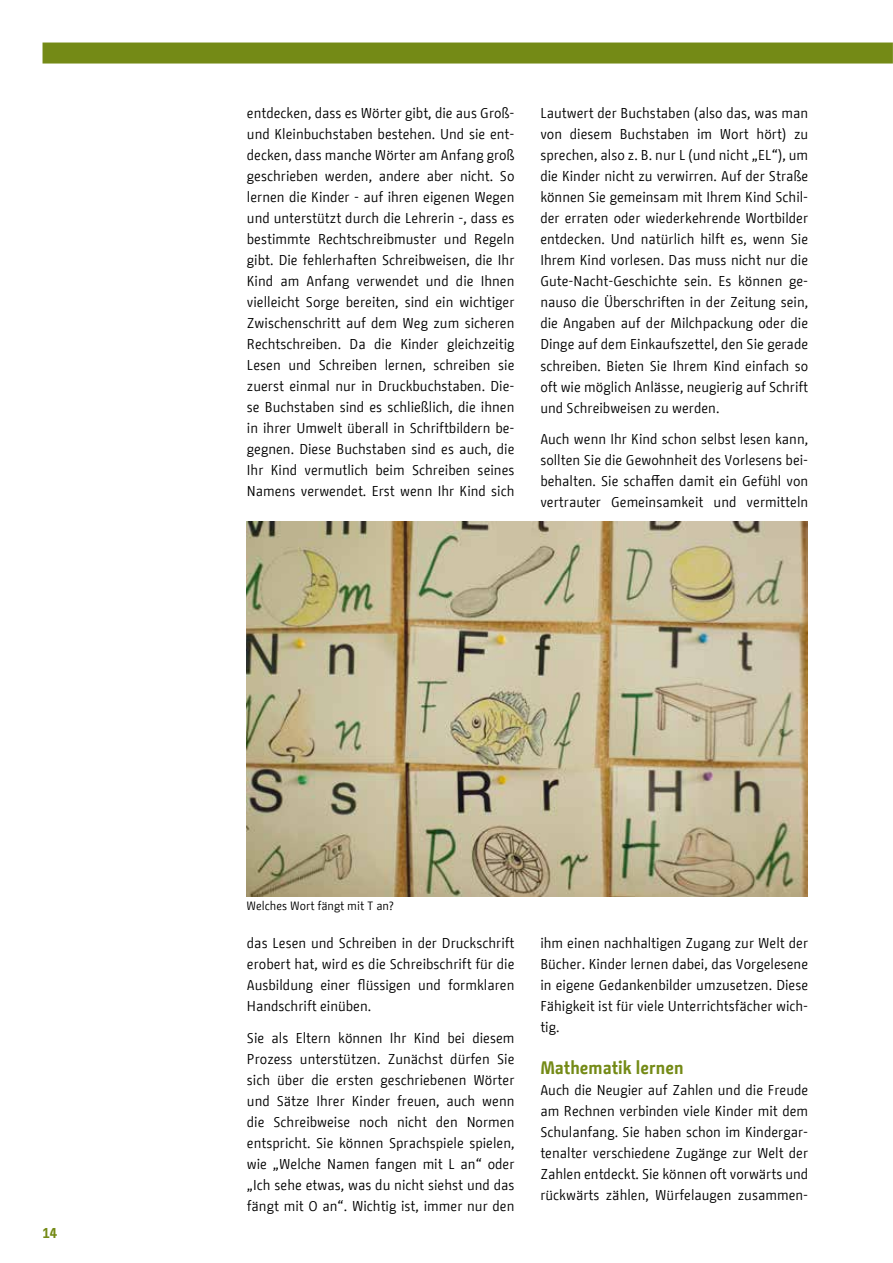
<style>
.page{position:relative;width:893px;height:1263px;background:#fff}
.page>*{position:absolute;margin:0;border:0;box-sizing:border-box;transform-origin:0 0}
.t1{font:700 18px "BMF Change";color:#748a16}
.t2{font:14.25px/21px "BMF Change";color:#000;text-align:justify}
.t3{font:700 14.25px "BMF Change";color:#748a16}
.t4{font:12px "BMF Change";color:#000}
</style>
<div class="page">
<div style="left:53px;top:43px;width:829px;height:21px;background:#748a16"></div>
<img style="left:246px;top:522px;width:562px;height:374px">
<p class="t3" style="left:43px;top:1223px;width:16px">14</p>
<p class="t2" style="left:247px;top:103px;width:269px">entdecken, dass es Wörter gibt, die aus Groß&shy;und Kleinbuchstaben bestehen. Und sie ent&shy;decken, dass manche Wörter am Anfang groß geschrieben werden, andere aber nicht. So lernen die Kinder - auf ihren eigenen Wegen und unterstützt durch die Lehrerin -, dass es bestimmte Rechtschreibmuster und Regeln gibt. Die fehlerhaften Schreibweisen, die Ihr Kind am Anfang verwendet und die Ihnen vielleicht Sorge bereiten, sind ein wichtiger Zwischenschritt auf dem Weg zum sicheren Rechtschreiben. Da die Kinder gleichzeitig Lesen und Schreiben lernen, schreiben sie zuerst einmal nur in Druckbuchstaben. Die&shy;se Buchstaben sind es schließlich, die ihnen in ihrer Umwelt überall in Schriftbildern be&shy;gegnen. Diese Buchstaben sind es auch, die Ihr Kind vermutlich beim Schreiben seines Namens verwendet. Erst wenn Ihr Kind sich</p>
<p class="t2" style="left:540px;top:103px;width:269px">Lautwert der Buchstaben (also das, was man von diesem Buchstaben im Wort hört) zu sprechen, also z. B. nur L (und nicht „EL“), um die Kinder nicht zu verwirren. Auf der Straße können Sie gemeinsam mit Ihrem Kind Schil&shy;der erraten oder wiederkehrende Wortbilder entdecken. Und natürlich hilft es, wenn Sie Ihrem Kind vorlesen. Das muss nicht nur die Gute-Nacht-Geschichte sein. Es können ge&shy;nauso die Überschriften in der Zeitung sein, die Angaben auf der Milchpackung oder die Dinge auf dem Einkaufszettel, den Sie gerade schreiben. Bieten Sie Ihrem Kind einfach so oft wie möglich Anlässe, neugierig auf Schrift und Schreibweisen zu werden.</p>
<p class="t2" style="left:540px;top:429px;width:269px">Auch wenn Ihr Kind schon selbst lesen kann, sollten Sie die Gewohnheit des Vorlesens bei&shy;behalten. Sie schaffen damit ein Gefühl von vertrauter Gemeinsamkeit und vermitteln</p>
<p class="t4" style="left:247px;top:897px;width:148px">Welches Wort fängt mit T an?</p>
<p class="t2" style="left:247px;top:932px;width:269px">das Lesen und Schreiben in der Druckschrift erobert hat, wird es die Schreibschrift für die Ausbildung einer flüssigen und formklaren Handschrift einüben.</p>
<p class="t2" style="left:247px;top:1027px;width:269px">Sie als Eltern können Ihr Kind bei diesem Prozess unterstützen. Zunächst dürfen Sie sich über die ersten geschriebenen Wörter und Sätze Ihrer Kinder freuen, auch wenn die Schreibweise noch nicht den Normen entspricht. Sie können Sprachspiele spielen, wie „Welche Namen fangen mit L an“ oder „Ich sehe etwas, was du nicht siehst und das fängt mit O an“. Wichtig ist, immer nur den</p>
<p class="t2" style="left:540px;top:933px;width:269px">ihm einen nachhaltigen Zugang zur Welt der Bücher. Kinder lernen dabei, das Vorgelesene in eigene Gedankenbilder umzusetzen. Diese Fähigkeit ist für viele Unterrichtsfächer wich&shy;tig.</p>
<p class="t1" style="left:540px;top:1055px;width:145px">Mathematik lernen</p>
<p class="t2" style="left:540px;top:1079px;width:269px">Auch die Neugier auf Zahlen und die Freude am Rechnen verbinden viele Kinder mit dem Schulanfang. Sie haben schon im Kindergar&shy;tenalter verschiedene Zugänge zur Welt der Zahlen entdeckt. Sie können oft vorwärts und rückwärts zählen, Würfelaugen zusammen-</p>
</div>
